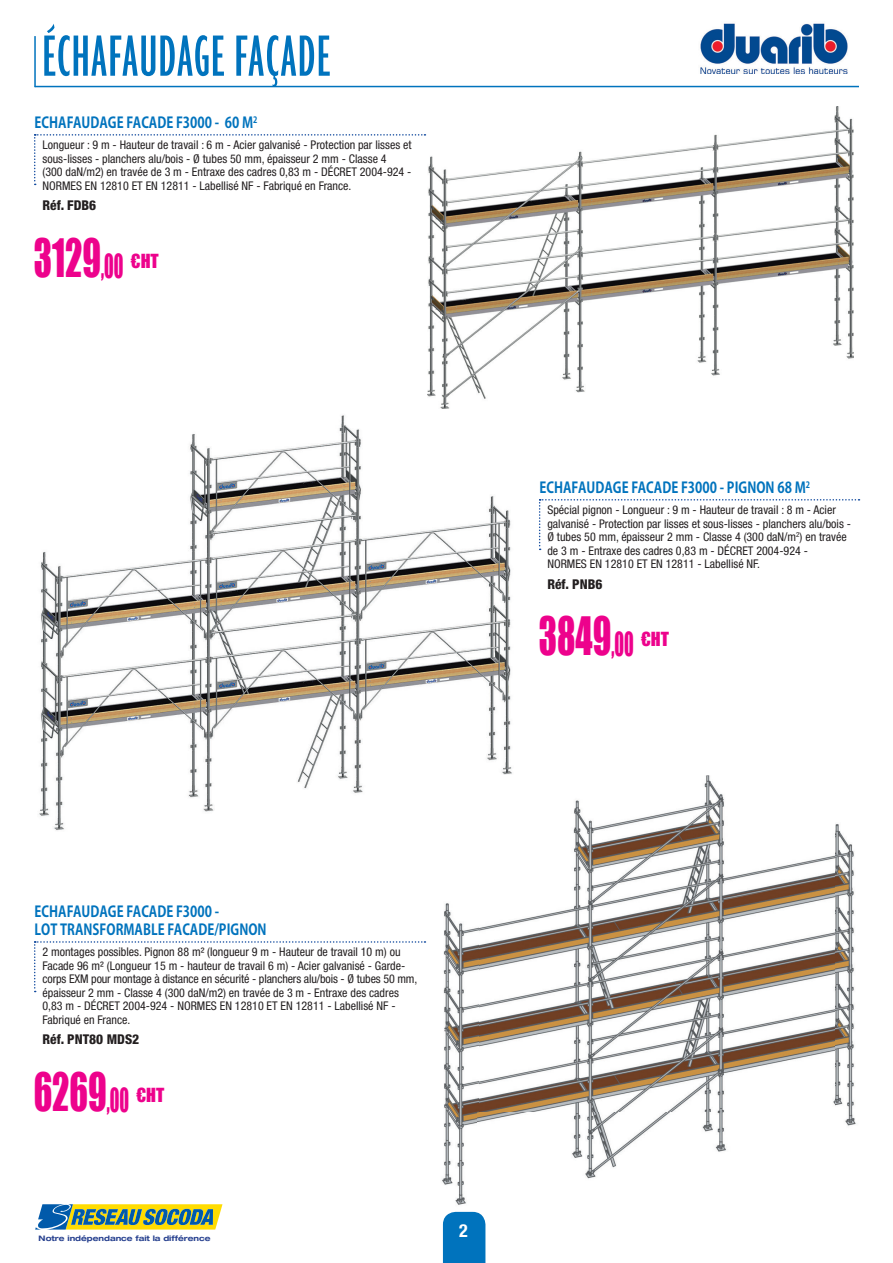
<style>
.page{position:relative;width:893px;height:1263px;background:#fff}
.page>*{position:absolute;margin:0;border:0;box-sizing:border-box;transform-origin:0 0}
.t1{font:500 ultra-condensed 63px "Agenda";letter-spacing:.02em;color:#0073bd}
.t2{font:48.6px "Impact";color:#ed028c;scale:.71 1}
.t3{font:700 condensed 18px "Helvetica Neue LT Std";color:#fff}
.t4{font:15px/18px "Koz Go Pr 6 N Bold 90 msp RKSJ H";color:#0073bd;scale:.85 1}
.t5{font:800 condensed 13.5px "Helvetica Neue";color:#231f20}
.t6{font:condensed 12px/13.5px "Helvetica Neue LT Std";color:#231f20}
.t7{font:700 expanded 7.65px "Helvetica Neue LT Std";color:#253f8e}
.s1{font-size:30.6px}
</style>
<div class="page">
<div style="left:443px;top:1212px;width:42px;height:51px;background:#0073bd"></div>
<svg style="left:35px;top:1204px;width:188px;height:26px;background:#8fa668"></svg>
<hr style="left:35px;top:86px;width:824px;height:1px;background:#0073bd">
<hr style="left:34px;top:36px;width:2px;height:51px;background:#0073bd">
<img style="left:700px;top:23px;width:148px;height:50px">
<svg style="left:34px;top:134px;width:391px;height:51px"></svg>
<img style="left:427px;top:107px;width:427px;height:301px">
<svg style="left:539px;top:499px;width:320px;height:51px"></svg>
<img style="left:39px;top:415px;width:473px;height:416px">
<svg style="left:34px;top:941px;width:391px;height:51px"></svg>
<img style="left:478px;top:775px;width:378px;height:404px">
<img style="left:442px;top:903px;width:36px;height:302px">
<img style="left:427px;top:775px;width:101px;height:61px">
<h1 class="t1" style="left:42px;top:35px;width:289px">ÉCHAFAUDAGE FAÇADE</h1>
<p class="t4" style="left:35px;top:115px;width:264px">ECHAFAUDAGE FACADE F3000 - 60 M<sup>2</sup></p>
<p class="t6" style="left:42px;top:139px;width:371px">Longueur : 9 m - Hauteur de travail : 6 m - Acier galvanisé - Protection par lisses et sous-lisses - planchers alu/bois - Ø tubes 50 mm, épaisseur 2 mm - Classe 4<br>(300 daN/m2) en travée de 3 m - Entraxe des cadres 0,83 m - DÉCRET 2004-924 - NORMES EN 12810 ET EN 12811 - Labellisé NF - Fabriqué en France.</p>
<p class="t5" style="left:42px;top:201px;width:55px">Réf. FDB6</p>
<h2 class="t2" style="left:34px;top:228px;width:177px">3129<span class="s1">,00</span> <sup>€HT</sup></h2>
<p class="t4" style="left:539px;top:480px;width:320px">ECHAFAUDAGE FACADE F3000 - PIGNON 68 M<sup>2</sup></p>
<p class="t6" style="left:547px;top:504px;width:305px">Spécial pignon - Longueur : 9 m - Hauteur de travail : 8 m - Acier galvanisé - Protection par lisses et sous-lisses - planchers alu/bois - Ø tubes 50 mm, épaisseur 2 mm - Classe 4 (300 daN/m<sup>2</sup>) en travée de 3 m - Entraxe des cadres 0,83 m - DÉCRET 2004-924 -<br>NORMES EN 12810 ET EN 12811 - Labellisé NF.</p>
<p class="t5" style="left:547px;top:579px;width:57px">Réf. PNB6</p>
<h2 class="t2" style="left:539px;top:606px;width:185px">3849<span class="s1">,00</span> <sup>€HT</sup></h2>
<p class="t4" style="left:35px;top:905px;width:274px">ECHAFAUDAGE FACADE F3000 -<br>LOT TRANSFORMABLE FACADE/PIGNON</p>
<p class="t6" style="left:42px;top:946px;width:376px">2 montages possibles. Pignon 88 m² (longueur 9 m - Hauteur de travail 10 m) ou Facade 96 m² (Longueur 15 m - hauteur de travail 6 m) - Acier galvanisé - Garde&shy;corps EXM pour montage à distance en sécurité - planchers alu/bois - Ø tubes 50 mm, épaisseur 2 mm - Classe 4 (300 daN/m2) en travée de 3 m - Entraxe des cadres 0,83 m - DÉCRET 2004-924 - NORMES EN 12810 ET EN 12811 - Labellisé NF - Fabriqué en France.</p>
<p class="t5" style="left:42px;top:1035px;width:98px">Réf. PNT80 MDS2</p>
<h2 class="t2" style="left:34px;top:1062px;width:185px">6269<span class="s1">,00</span> <sup>€HT</sup></h2>
<p class="t7" style="left:39px;top:1234px;width:173px">Notre indépendance fait la différence</p>
<h3 class="t3" style="left:459px;top:1221px;width:10px">2</h3>
</div>
